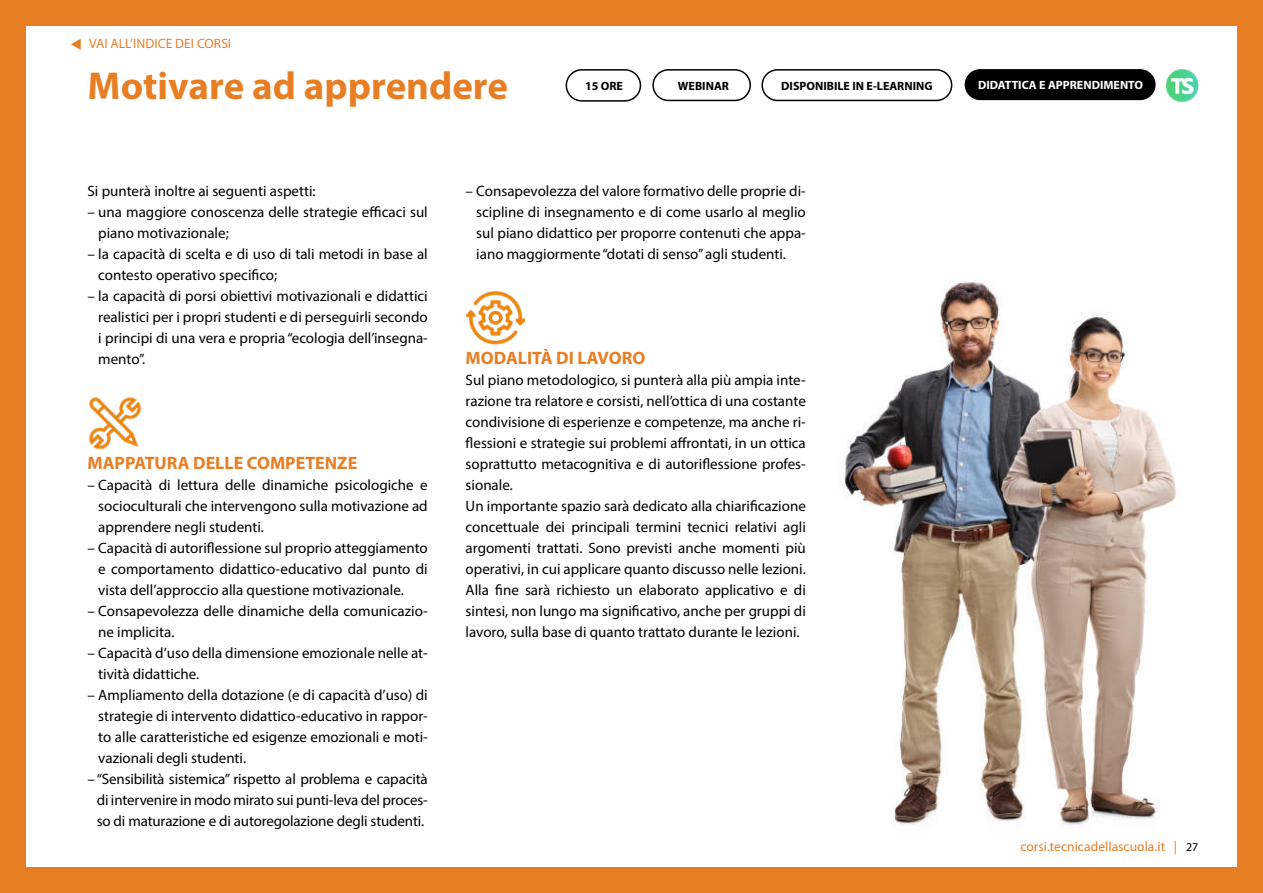
<style>
.page{position:relative;width:1263px;height:893px;background:#fff}
.page>*{position:absolute;margin:0;border:0;box-sizing:border-box;transform-origin:0 0}
.t1{font:700 39px "Myriad Pro";color:#e87e24}
.t2{font:700 18px "Myriad Pro";color:#e87e24}
.t3{font:15px/21px "Myriad Pro";color:#000;text-align:justify}
.t4{font:13.5px "Myriad Pro";letter-spacing:.005em;color:#e87e24}
.t5{font:700 12px "Myriad Pro";color:#000}
.t6{font:700 12px "Myriad Pro";color:#fff}
.s1{font-size:12px;color:#000}
</style>
<div class="page">
<img style="left:844px;top:281px;width:332px;height:545px">
<div style="left:0;top:0;width:26px;height:893px;background:#e87e24"></div>
<div style="left:1237px;top:0;width:26px;height:893px;background:#e87e24"></div>
<div style="left:0;top:868px;width:1263px;height:25px;background:#e87e24"></div>
<div style="left:0;top:0;width:1263px;height:26px;background:#e87e24"></div>
<img style="left:89px;top:397px;width:52px;height:52px">
<img style="left:467px;top:291px;width:57px;height:54px">
<div style="left:965px;top:69px;width:190px;height:31px;background:#000;border-radius:16px"></div>
<div style="left:566px;top:69px;width:75px;height:33px;border:2px solid #000;border-radius:16px"></div>
<div style="left:761px;top:69px;width:191px;height:32px;border:2px solid #000;border-radius:15px"></div>
<div style="left:652px;top:69px;width:99px;height:32px;border:2px solid #000;border-radius:15px"></div>
<img style="left:1166px;top:69px;width:33px;height:33px">
<p class="t4" style="left:70px;top:36px;width:162px">▼ VAI ALL’INDICE DEI CORSI</p>
<h1 class="t1" style="left:88px;top:61px;width:422px">Motivare ad apprendere</h1>
<p class="t5" style="left:585px;top:78px;width:39px">15 ORE</p>
<p class="t5" style="left:678px;top:78px;width:52px">WEBINAR</p>
<p class="t5" style="left:781px;top:78px;width:153px">DISPONIBILE IN E-LEARNING</p>
<p class="t6" style="left:978px;top:77px;width:167px">DIDATTICA E APPRENDIMENTO</p>
<p class="t3" style="left:88px;top:180px;width:230px">Si punterà inoltre ai seguenti aspetti:</p>
<p class="t3" style="left:98px;top:201px;width:331px;text-indent:-11px">– una maggiore conoscenza delle strategie efficaci sul piano motivazionale;</p>
<p class="t3" style="left:98px;top:243px;width:331px;text-indent:-11px">– la capacità di scelta e di uso di tali metodi in base al contesto operativo specifico;</p>
<p class="t3" style="left:98px;top:285px;width:331px;text-indent:-11px">– la capacità di porsi obiettivi motivazionali e didattici realistici per i propri studenti e di perseguirli secondo i principi di una vera e propria “ecologia dell’insegna&shy;mento”.</p>
<p class="t2" style="left:88px;top:451px;width:271px">MAPPATURA DELLE COMPETENZE</p>
<p class="t3" style="left:98px;top:474px;width:331px;text-indent:-11px">– Capacità di lettura delle dinamiche psicologiche e socioculturali che intervengono sulla motivazione ad apprendere negli studenti.</p>
<p class="t3" style="left:98px;top:537px;width:331px;text-indent:-11px">– Capacità di autoriflessione sul proprio atteggiamento e comportamento didattico-educativo dal punto di vista dell’approccio alla questione motivazionale.</p>
<p class="t3" style="left:98px;top:600px;width:331px;text-indent:-11px">– Consapevolezza delle dinamiche della comunicazio&shy;ne implicita.</p>
<p class="t3" style="left:98px;top:642px;width:331px;text-indent:-11px">– Capacità d’uso della dimensione emozionale nelle at&shy;tività didattiche.</p>
<p class="t3" style="left:98px;top:684px;width:331px;text-indent:-11px">– Ampliamento della dotazione (e di capacità d’uso) di strategie di intervento didattico-educativo in rappor&shy;to alle caratteristiche ed esigenze emozionali e moti&shy;vazionali degli studenti.</p>
<p class="t3" style="left:97px;top:768px;width:333px;text-indent:-9px">– “Sensibilità sistemica” rispetto al problema e capacità di intervenire in modo mirato sui punti-leva del proces&shy;so di maturazione e di autoregolazione degli studenti.</p>
<p class="t3" style="left:476px;top:180px;width:331px;text-indent:-11px">– Consapevolezza del valore formativo delle proprie di&shy;scipline di insegnamento e di come usarlo al meglio sul piano didattico per proporre contenuti che appa&shy;iano maggiormente “dotati di senso” agli studenti.</p>
<p class="t2" style="left:466px;top:346px;width:181px">MODALITÀ DI LAVORO</p>
<p class="t3" style="left:466px;top:369px;width:342px;text-align:left">Sul piano metodologico, si punterà alla più ampia inte&shy;razione tra relatore e corsisti, nell’ottica di una costante condivisione di esperienze e competenze, ma anche ri&shy;flessioni e strategie sui problemi affrontati, in un ottica soprattutto metacognitiva e di autoriflessione profes&shy;sionale.<br>Un importante spazio sarà dedicato alla chiarificazione concettuale dei principali termini tecnici relativi agli argomenti trattati. Sono previsti anche momenti più operativi, in cui applicare quanto discusso nelle lezioni.<br>Alla fine sarà richiesto un elaborato applicativo e di sintesi, non lungo ma significativo, anche per gruppi di lavoro, sulla base di quanto trattato durante le lezioni.</p>
<p class="t4" style="left:1020px;top:839px;width:179px">corsi.tecnicadellascuola.it | <span class="s1">27</span></p>
</div>
